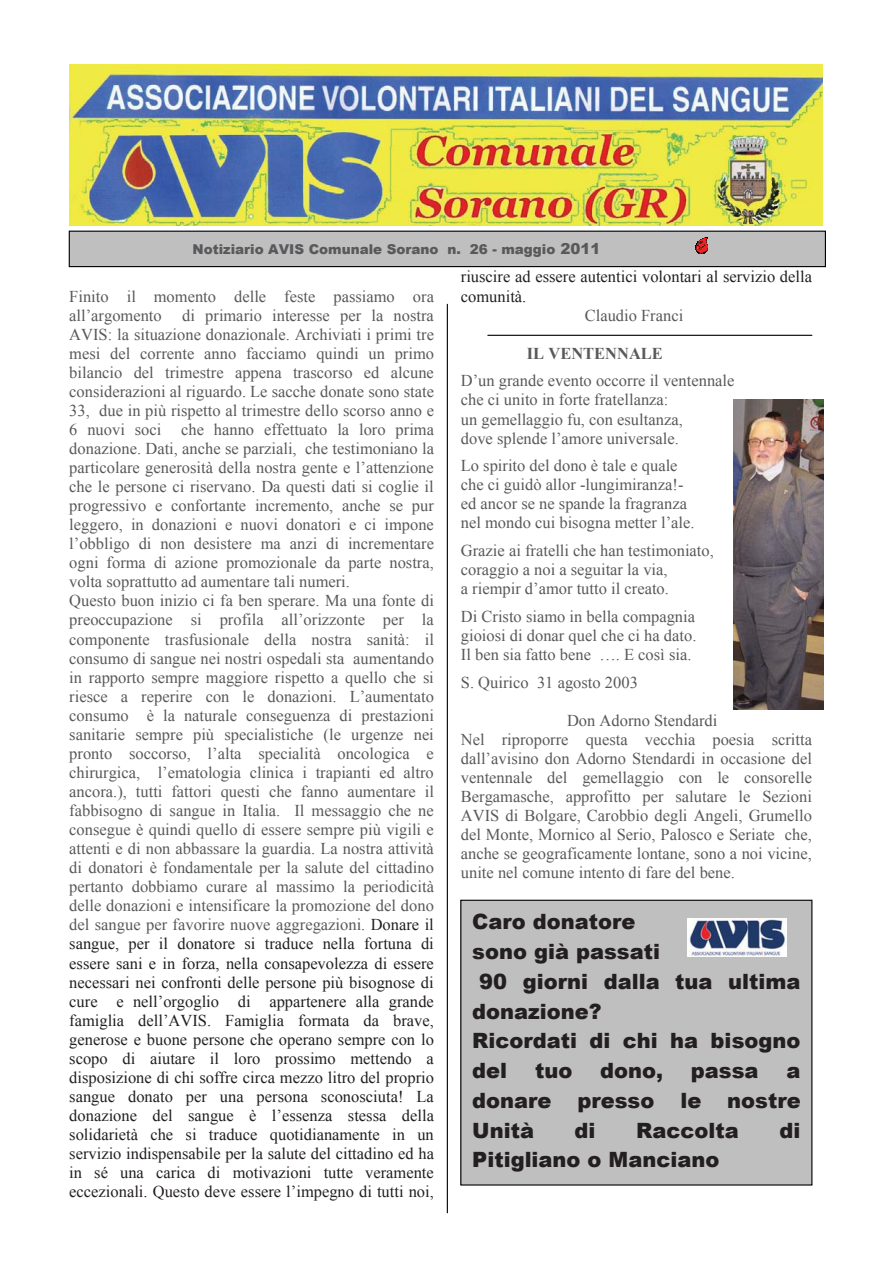
<style>
.page{position:relative;width:893px;height:1263px;background:#fff}
.page>*{position:absolute;margin:0;border:0;box-sizing:border-box;transform-origin:0 0}
.t1{font:900 21px/29.7px "Arial";color:#231f20;text-align:justify}
.t2{font:16.5px/19px "Times New Roman";color:#58595b}
.t3{font:16.5px/19px "Times New Roman";color:#231f20}
.t4{font:700 16.5px "Times New Roman";color:#58595b}
.t5{font:900 13.5px "Arial";color:#58595b}
.s1{font-size:15.15px}
.s2{color:#231f20}
</style>
<div class="page">
<svg style="left:69px;top:64px;width:757px;height:167px"></svg>
<img style="left:69px;top:65px;width:753px;height:160px">
<div style="left:69px;top:231px;width:756px;height:36px;background:#c0bfc0"></div>
<div style="left:69px;top:231px;width:757px;height:36px;border:1px solid #010202"></div>
<svg style="left:695px;top:238px;width:12px;height:16px"></svg>
<div style="left:461px;top:900px;width:351px;height:285px;background:#c0bfc0"></div>
<div style="left:460px;top:900px;width:352px;height:286px;border:1px solid #010202"></div>
<hr style="left:447px;top:304px;width:1px;height:909px;background:#010202">
<hr style="left:488px;top:335px;width:324px;height:1px;background:#010202">
<img style="left:688px;top:918px;width:98px;height:39px">
<img style="left:734px;top:399px;width:90px;height:310px">
<p class="t5" style="left:192px;top:239px;width:410px">Notiziario AVIS Comunale Sorano n. 26 - maggio <span class="s1">2011</span></p>
<p class="t2" style="left:69px;top:286px;width:366px">Finito il momento delle feste passiamo ora all’argomento di primario interesse per la nostra AVIS: la situazione donazionale. Archiviati i primi tre mesi del corrente anno facciamo quindi un primo bilancio del trimestre appena trascorso ed alcune considerazioni al riguardo. Le sacche donate sono state 33, due in più rispetto al trimestre dello scorso anno e 6 nuovi soci che hanno effettuato la loro prima donazione. Dati, anche se parziali, che testimoniano la particolare generosità della nostra gente e l’attenzione che le persone ci riservano. Da questi dati si coglie il progressivo e confortante incremento, anche se pur leggero, in donazioni e nuovi donatori e ci impone l’obbligo di non desistere ma anzi di incrementare ogni forma di azione promozionale da parte nostra, volta soprattutto ad aumentare tali numeri.<br>Questo buon inizio ci fa ben sperare. Ma una fonte di preoccupazione si profila all’orizzonte per la componente trasfusionale della nostra sanità: il consumo di sangue nei nostri ospedali sta aumentando in rapporto sempre maggiore rispetto a quello che si riesce a reperire con le donazioni. L’aumentato consumo è la naturale conseguenza di prestazioni sanitarie sempre più specialistiche (le urgenze nei pronto soccorso, l’alta specialità oncologica e chirurgica, l’ematologia clinica i trapianti ed altro ancora.), tutti fattori questi che fanno aumentare il fabbisogno di sangue in Italia. Il messaggio che ne consegue è quindi quello di essere sempre più vigili e attenti e di non abbassare la guardia. La nostra attività di donatori è fondamentale per la salute del cittadino pertanto dobbiamo curare al massimo la periodicità delle donazioni e intensificare la promozione del dono del sangue per favorire nuove aggregazioni. <span class="s2">Donare il sangue, per il donatore si traduce nella fortuna di essere sani e in forza, nella consapevolezza di essere necessari nei confronti delle persone più bisognose di cure e nell’orgoglio di appartenere alla grande famiglia dell’AVIS. Famiglia formata da brave, generose e buone persone che operano sempre con lo scopo di aiutare il loro prossimo mettendo a disposizione di chi soffre circa mezzo litro del proprio sangue donato per una persona sconosciuta! La donazione del sangue è l’essenza stessa della solidarietà che si traduce quotidianamente in un servizio indispensabile per la salute del cittadino ed ha in sé una carica di motivazioni tutte veramente eccezionali. Questo deve essere l’impegno di tutti noi,</span></p>
<p class="t3" style="left:461px;top:267px;width:353px">riuscire ad essere autentici volontari al servizio della comunità.</p>
<p class="t2" style="left:585px;top:306px;width:100px">Claudio Franci</p>
<p class="t4" style="left:527px;top:344px;width:137px">IL VENTENNALE</p>
<p class="t2" style="left:461px;top:371px;width:275px">D’un grande evento occorre il ventennale che ci unito in forte fratellanza:<br>un gemellaggio fu, con esultanza,<br>dove splende l’amore universale.</p>
<p class="t2" style="left:461px;top:456px;width:235px">Lo spirito del dono è tale e quale che ci guidò allor -lungimiranza!- ed ancor se ne spande la fragranza nel mondo cui bisogna metter l’ale.</p>
<p class="t2" style="left:461px;top:541px;width:255px">Grazie ai fratelli che han testimoniato, coraggio a noi a seguitar la via,<br>a riempir d’amor tutto il creato.</p>
<p class="t2" style="left:461px;top:607px;width:237px;text-align:justify">Di Cristo siamo in bella compagnia gioiosi di donar quel che ci ha dato.<br>Il ben sia fatto bene …. E così sia.</p>
<p class="t2" style="left:461px;top:673px;width:179px">S. Quirico 31 agosto 2003</p>
<p class="t2" style="left:461px;top:711px;width:353px;text-indent:106px">Don Adorno Stendardi<br>Nel riproporre questa vecchia poesia scritta dall’avisino don Adorno Stendardi in occasione del ventennale del gemellaggio con le consorelle Bergamasche, approfitto per salutare le Sezioni AVIS di Bolgare, Carobbio degli Angeli, Grumello del Monte, Mornico al Serio, Palosco e Seriate che, anche se geograficamente lontane, sono a noi vicine, unite nel comune intento di fare del bene.</p>
<p class="t1" style="left:472px;top:906px;width:165px">Caro donatore</p>
<p class="t1" style="left:472px;top:936px;width:189px">sono già passati</p>
<p class="t1" style="left:479px;top:966px;width:323px">90 giorni dalla tua ultima</p>
<p class="t1" style="left:472px;top:996px;width:131px">donazione?</p>
<p class="t1" style="left:472px;top:1025px;width:330px">Ricordati di chi ha bisogno</p>
<p class="t1" style="left:472px;top:1055px;width:36px">del</p>
<p class="t1" style="left:535px;top:1055px;width:39px">tuo</p>
<p class="t1" style="left:600px;top:1055px;width:64px">dono,</p>
<p class="t1" style="left:691px;top:1055px;width:69px">passa</p>
<p class="t1" style="left:472px;top:1055px;width:330px;text-indent:314px">a donare presso le nostre Unità</p>
<p class="t1" style="left:575px;top:1115px;width:22px">di</p>
<p class="t1" style="left:636px;top:1115px;width:104px">Raccolta</p>
<p class="t1" style="left:779px;top:1115px;width:22px">di</p>
<p class="t1" style="left:472px;top:1144px;width:249px">Pitigliano o Manciano</p>
</div>
